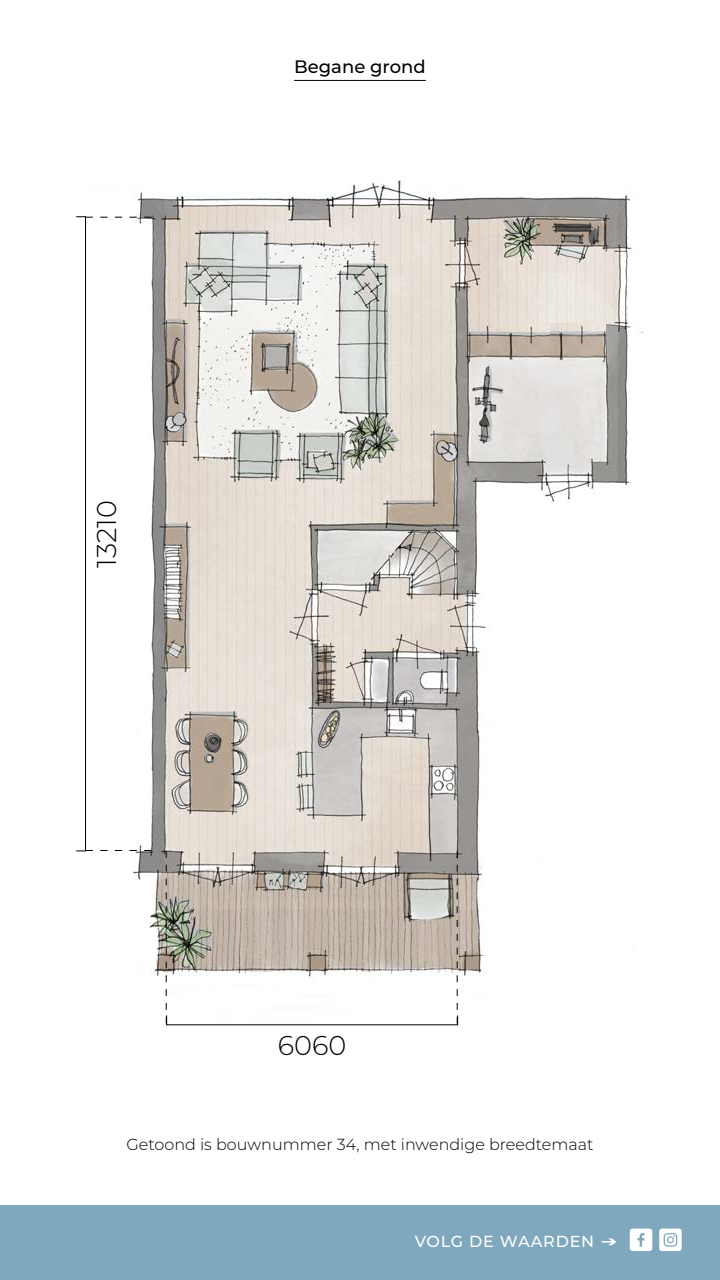
<style>
.page{position:relative;width:720px;height:1280px;background:#fff}
.page>*{position:absolute;margin:0;border:0;box-sizing:border-box;transform-origin:0 0}
.t1{font:300 27.2px "Montserrat";color:#000}
.t2{font:500 18px "Montserrat";color:#000}
.t3{font:300 17px "Montserrat";color:#525251}
.t4{font:300 16px "Montserrat";color:#000}
.t5{font:500 16px "Montserrat";letter-spacing:.05em;color:#fff}
.s1{font-weight:600}
</style>
<div class="page">
<img style="left:79px;top:176px;width:566px;height:850px">
<img style="left:550px;top:324px;width:56px;height:43px">
<svg style="left:457px;top:851px;width:1px;height:173px"></svg>
<svg style="left:166px;top:851px;width:1px;height:173px"></svg>
<div style="left:76px;top:216px;width:10px;height:635px;border:1px solid #000"></div>
<svg style="left:86px;top:217px;width:65px;height:1px"></svg>
<svg style="left:86px;top:850px;width:65px;height:1px"></svg>
<hr style="left:294px;top:80px;width:132px;height:1px;background:#000">
<div style="left:0;top:1205px;width:720px;height:75px;background:#7fa8be"></div>
<svg style="left:630px;top:1229px;width:52px;height:22px"></svg>
<h1 class="t1" style="left:88px;top:568px;width:69px;rotate:-90deg">13210</h1>
<p class="t2" style="left:294px;top:54px;width:133px">Begane grond</p>
<h1 class="t1" style="left:278px;top:1027px;width:70px">6060</h1>
<p class="t4" style="left:127px;top:1133px;width:468px">Getoond is bouwnummer 34, met inwendige breedtemaat</p>
<p class="t3" style="left:189px;top:1141px;width:245px">Getoond is bouwnummer 34</p>
<p class="t5" style="left:415px;top:1230px;width:206px">VOLG DE WAARDEN <span class="s1">→</span></p>
</div>
